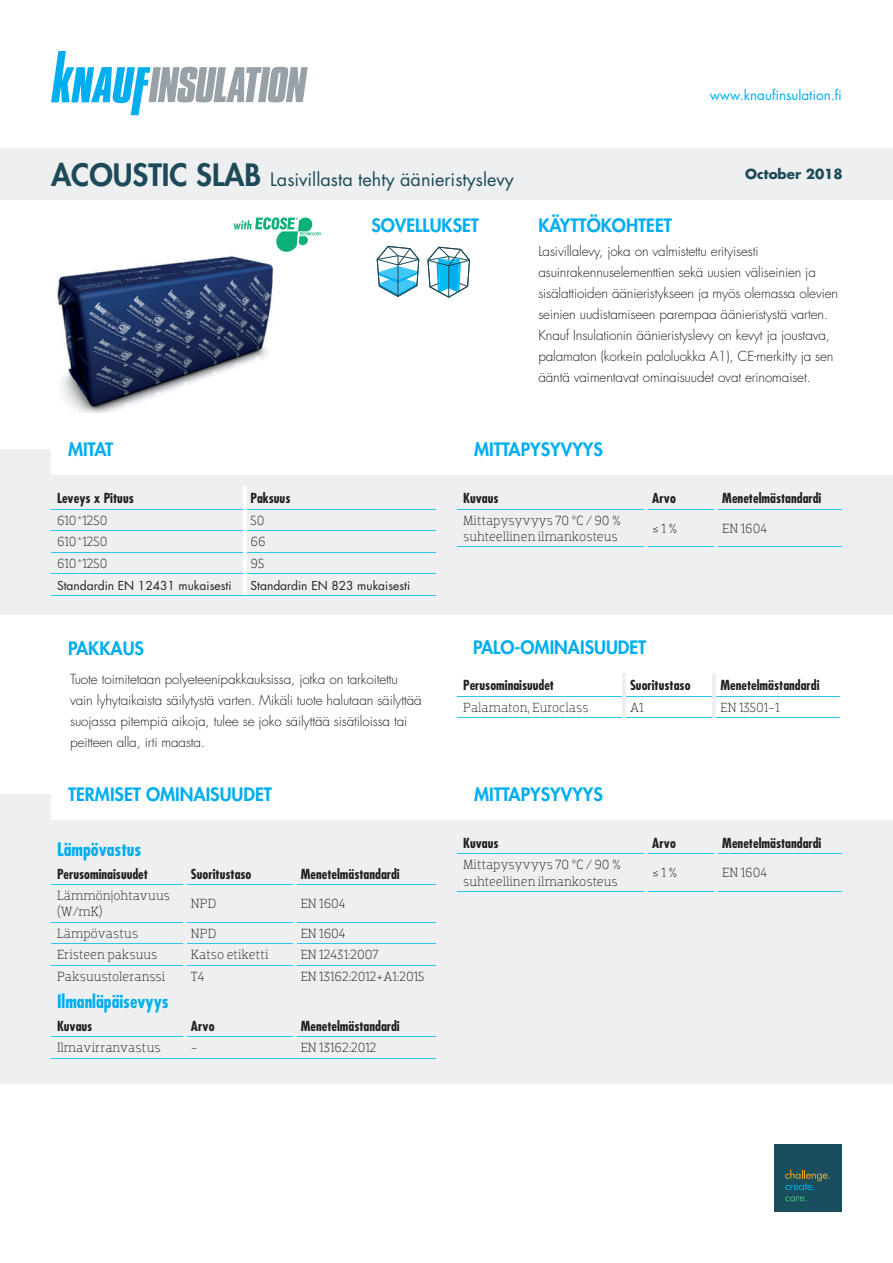
<style>
.page{position:relative;width:893px;height:1263px;background:#fff}
.page>*{position:absolute;margin:0;border:0;box-sizing:border-box;transform-origin:0 0}
.t1{font:800 18px "Futura Std";color:#00aeef}
.t2{font:18px "Futura Std";color:#1c4a58}
.t3{font:700 condensed 18px "Futura Std";color:#00aeef}
.t4{font:300 13.5px/21px "Futura Std";letter-spacing:-.01em;color:#231f20}
.t5{font:300 13.5px/16.2px "Dobra Slab";color:#231f20}
.t6{font:700 condensed 13.5px "Futura Std";color:#231f20}
.t7{font:13.5px "Futura Std";color:#00aeef}
.t8{font:700 13.5px "Futura Std";color:#1c4a58}
.t9{font:12px "Futura Std";color:#231f20}
.s1{font-weight:800;font-size:30px}
</style>
<div class="page">
<img style="left:57px;top:256px;width:217px;height:156px">
<div style="left:0;top:449px;width:893px;height:165px;background:#eeeff1"></div>
<div style="left:0;top:794px;width:893px;height:289px;background:#eeeff1"></div>
<svg style="left:51px;top:51px;width:257px;height:64px"></svg>
<div style="left:0;top:149px;width:893px;height:51px;background:#eeeff1"></div>
<div style="left:51px;top:424px;width:487px;height:51px;background:#fff"></div>
<div style="left:51px;top:768px;width:487px;height:51px;background:#fff"></div>
<div style="left:457px;top:424px;width:436px;height:51px;background:#fff"></div>
<div style="left:457px;top:768px;width:436px;height:51px;background:#fff"></div>
<div style="left:774px;top:1144px;width:68px;height:68px;background:#184e5d"></div>
<svg style="left:785px;top:1170px;width:45px;height:20px"></svg>
<svg style="left:785px;top:1196px;width:22px;height:5px"></svg>
<svg style="left:234px;top:217px;width:88px;height:35px"></svg>
<svg style="left:376px;top:245px;width:44px;height:52px"></svg>
<svg style="left:427px;top:246px;width:43px;height:52px"></svg>
<hr style="left:51px;top:509px;width:192px;height:1px;background:#2bc4f3">
<hr style="left:246px;top:509px;width:190px;height:1px;background:#2bc4f3">
<hr style="left:51px;top:530px;width:192px;height:1px;background:#2bc4f3">
<hr style="left:246px;top:530px;width:190px;height:1px;background:#2bc4f3">
<hr style="left:51px;top:552px;width:192px;height:1px;background:#2bc4f3">
<hr style="left:246px;top:552px;width:190px;height:1px;background:#2bc4f3">
<hr style="left:51px;top:573px;width:192px;height:1px;background:#2bc4f3">
<hr style="left:246px;top:573px;width:190px;height:1px;background:#2bc4f3">
<hr style="left:51px;top:595px;width:193px;height:1px;background:#2bc4f3">
<hr style="left:244px;top:595px;width:192px;height:1px;background:#2bc4f3">
<hr style="left:243px;top:486px;width:3px;height:23px;background:#fff">
<hr style="left:243px;top:509px;width:3px;height:22px;background:#fff">
<hr style="left:243px;top:531px;width:3px;height:21px;background:#fff">
<hr style="left:243px;top:552px;width:3px;height:22px;background:#fff">
<hr style="left:243px;top:574px;width:3px;height:21px;background:#fff">
<hr style="left:457px;top:509px;width:188px;height:1px;background:#2bc4f3">
<hr style="left:648px;top:509px;width:67px;height:1px;background:#2bc4f3">
<hr style="left:718px;top:509px;width:124px;height:1px;background:#2bc4f3">
<hr style="left:457px;top:547px;width:189px;height:1px;background:#2bc4f3">
<hr style="left:646px;top:547px;width:70px;height:1px;background:#2bc4f3">
<hr style="left:716px;top:547px;width:126px;height:1px;background:#2bc4f3">
<hr style="left:51px;top:884px;width:132px;height:1px;background:#2bc4f3">
<hr style="left:186px;top:884px;width:107px;height:1px;background:#2bc4f3">
<hr style="left:296px;top:884px;width:140px;height:1px;background:#2bc4f3">
<hr style="left:51px;top:922px;width:132px;height:1px;background:#2bc4f3">
<hr style="left:186px;top:922px;width:107px;height:1px;background:#2bc4f3">
<hr style="left:296px;top:922px;width:140px;height:1px;background:#2bc4f3">
<hr style="left:51px;top:943px;width:132px;height:1px;background:#2bc4f3">
<hr style="left:186px;top:943px;width:107px;height:1px;background:#2bc4f3">
<hr style="left:296px;top:943px;width:140px;height:1px;background:#2bc4f3">
<hr style="left:51px;top:965px;width:132px;height:1px;background:#2bc4f3">
<hr style="left:186px;top:965px;width:107px;height:1px;background:#2bc4f3">
<hr style="left:296px;top:965px;width:140px;height:1px;background:#2bc4f3">
<hr style="left:51px;top:1036px;width:132px;height:1px;background:#2bc4f3">
<hr style="left:186px;top:1036px;width:107px;height:1px;background:#2bc4f3">
<hr style="left:296px;top:1036px;width:140px;height:1px;background:#2bc4f3">
<hr style="left:51px;top:1058px;width:134px;height:1px;background:#2bc4f3">
<hr style="left:185px;top:1058px;width:110px;height:1px;background:#2bc4f3">
<hr style="left:295px;top:1058px;width:141px;height:1px;background:#2bc4f3">
<hr style="left:457px;top:853px;width:188px;height:1px;background:#2bc4f3">
<hr style="left:648px;top:853px;width:67px;height:1px;background:#2bc4f3">
<hr style="left:718px;top:853px;width:124px;height:1px;background:#2bc4f3">
<hr style="left:457px;top:891px;width:189px;height:1px;background:#2bc4f3">
<hr style="left:646px;top:891px;width:70px;height:1px;background:#2bc4f3">
<hr style="left:716px;top:891px;width:126px;height:1px;background:#2bc4f3">
<hr style="left:457px;top:696px;width:165px;height:1px;background:#2bc4f3">
<hr style="left:625px;top:696px;width:88px;height:1px;background:#2bc4f3">
<hr style="left:716px;top:696px;width:124px;height:1px;background:#2bc4f3">
<hr style="left:457px;top:717px;width:167px;height:1px;background:#2bc4f3">
<hr style="left:624px;top:717px;width:90px;height:1px;background:#2bc4f3">
<hr style="left:714px;top:717px;width:126px;height:1px;background:#2bc4f3">
<hr style="left:622px;top:673px;width:3px;height:23px;background:#eeeff1">
<hr style="left:713px;top:673px;width:3px;height:23px;background:#eeeff1">
<hr style="left:622px;top:696px;width:3px;height:21px;background:#eeeff1">
<hr style="left:713px;top:696px;width:3px;height:21px;background:#eeeff1">
<h1 class="t2" style="left:51px;top:168px;width:464px"><span class="s1">ACOUSTIC SLAB</span> Lasivillasta tehty äänieristyslevy</h1>
<p class="t7" style="left:710px;top:86px;width:134px">www.knaufinsulation.fi</p>
<p class="t8" style="left:745px;top:165px;width:99px">October 2018</p>
<h1 class="t1" style="left:68px;top:438px;width:47px">MITAT</h1>
<h1 class="t1" style="left:371px;top:214px;width:109px">SOVELLUKSET</h1>
<h1 class="t1" style="left:538px;top:214px;width:135px">KÄYTTÖKOHTEET</h1>
<p class="t4" style="left:538px;top:241px;width:301px">Lasivillalevy, joka on valmistettu erityisesti asuinrakennuselementtien sekä uusien väliseinien ja sisälattioiden äänieristykseen ja myös olemassa olevien seinien uudistamiseen parempaa äänieristystä varten.<br>Knauf Insulationin äänieristyslevy on kevyt ja joustava, palamaton (korkein paloluokka A1), CE-merkitty ja sen ääntä vaimentavat ominaisuudet ovat erinomaiset.</p>
<h1 class="t1" style="left:474px;top:438px;width:130px">MITTAPYSYVYYS</h1>
<p class="t6" style="left:57px;top:490px;width:78px">Leveys x Pituus</p>
<p class="t6" style="left:250px;top:490px;width:41px">Paksuus</p>
<p class="t5" style="left:57px;top:512px;width:52px">610*1250</p>
<p class="t5" style="left:250px;top:512px;width:16px">50</p>
<p class="t5" style="left:57px;top:533px;width:52px">610*1250</p>
<p class="t5" style="left:250px;top:533px;width:17px">66</p>
<p class="t5" style="left:57px;top:555px;width:52px">610*1250</p>
<p class="t5" style="left:250px;top:555px;width:15px">95</p>
<p class="t9" style="left:57px;top:577px;width:176px">Standardin EN 12431 mukaisesti</p>
<p class="t9" style="left:250px;top:577px;width:161px">Standardin EN 823 mukaisesti</p>
<p class="t6" style="left:463px;top:490px;width:37px">Kuvaus</p>
<p class="t6" style="left:652px;top:490px;width:25px">Arvo</p>
<p class="t6" style="left:722px;top:490px;width:101px">Menetelmästandardi</p>
<p class="t5" style="left:463px;top:512px;width:159px">Mittapysyvyys 70 ºC / 90 % suhteellinen ilmankosteus</p>
<p class="t5" style="left:652px;top:520px;width:27px">≤ 1 %</p>
<p class="t5" style="left:722px;top:520px;width:47px">EN 1604</p>
<h1 class="t1" style="left:68px;top:636px;width:78px">PAKKAUS</h1>
<h1 class="t1" style="left:473px;top:636px;width:175px">PALO-OMINAISUUDET</h1>
<p class="t4" style="left:70px;top:669px;width:353px">Tuote toimitetaan polyeteenipakkauksissa, jotka on tarkoitettu vain lyhytaikaista säilytystä varten. Mikäli tuote halutaan säilyttää suojassa pitempiä aikoja, tulee se joko säilyttää sisätiloissa tai peitteen alla, irti maasta.</p>
<h1 class="t1" style="left:68px;top:783px;width:205px">TERMISET OMINAISUUDET</h1>
<h1 class="t3" style="left:57px;top:838px;width:86px">Lämpövastus</h1>
<p class="t6" style="left:57px;top:865px;width:93px">Perusominaisuudet</p>
<p class="t6" style="left:191px;top:865px;width:62px">Suoritustaso</p>
<p class="t6" style="left:301px;top:865px;width:101px">Menetelmästandardi</p>
<p class="t5" style="left:57px;top:887px;width:115px">Lämmönjohtavuus (W/mK)</p>
<p class="t5" style="left:191px;top:896px;width:27px">NPD</p>
<p class="t5" style="left:301px;top:896px;width:47px">EN 1604</p>
<p class="t5" style="left:57px;top:925px;width:83px">Lämpövastus</p>
<p class="t5" style="left:191px;top:925px;width:27px">NPD</p>
<p class="t5" style="left:301px;top:925px;width:47px">EN 1604</p>
<p class="t5" style="left:57px;top:947px;width:102px">Eristeen paksuus</p>
<p class="t5" style="left:191px;top:947px;width:79px">Katso etiketti</p>
<p class="t5" style="left:301px;top:947px;width:79px">EN 12431:2007</p>
<p class="t5" style="left:57px;top:968px;width:110px">Paksuustoleranssi</p>
<p class="t5" style="left:191px;top:968px;width:15px">T4</p>
<p class="t5" style="left:301px;top:968px;width:125px">EN 13162:2012+A1:2015</p>
<h1 class="t3" style="left:57px;top:990px;width:113px">Ilmanläpäisevyys</h1>
<p class="t6" style="left:57px;top:1017px;width:37px">Kuvaus</p>
<p class="t6" style="left:191px;top:1017px;width:25px">Arvo</p>
<p class="t6" style="left:301px;top:1017px;width:101px">Menetelmästandardi</p>
<p class="t5" style="left:57px;top:1039px;width:105px">Ilmavirranvastus</p>
<p class="t5" style="left:191px;top:1039px;width:8px">-</p>
<p class="t5" style="left:301px;top:1039px;width:77px">EN 13162:2012</p>
<p class="t6" style="left:463px;top:677px;width:93px">Perusominaisuudet</p>
<p class="t6" style="left:630px;top:677px;width:62px">Suoritustaso</p>
<p class="t6" style="left:720px;top:677px;width:101px">Menetelmästandardi</p>
<p class="t5" style="left:463px;top:699px;width:127px">Palamaton, Euroclass</p>
<p class="t5" style="left:630px;top:699px;width:15px">A1</p>
<p class="t5" style="left:720px;top:699px;width:61px">EN 13501-1</p>
<h1 class="t1" style="left:474px;top:783px;width:130px">MITTAPYSYVYYS</h1>
<p class="t6" style="left:463px;top:834px;width:37px">Kuvaus</p>
<p class="t6" style="left:652px;top:834px;width:25px">Arvo</p>
<p class="t6" style="left:722px;top:834px;width:101px">Menetelmästandardi</p>
<p class="t5" style="left:463px;top:857px;width:159px">Mittapysyvyys 70 ºC / 90 % suhteellinen ilmankosteus</p>
<p class="t5" style="left:652px;top:865px;width:27px">≤ 1 %</p>
<p class="t5" style="left:722px;top:865px;width:47px">EN 1604</p>
</div>
